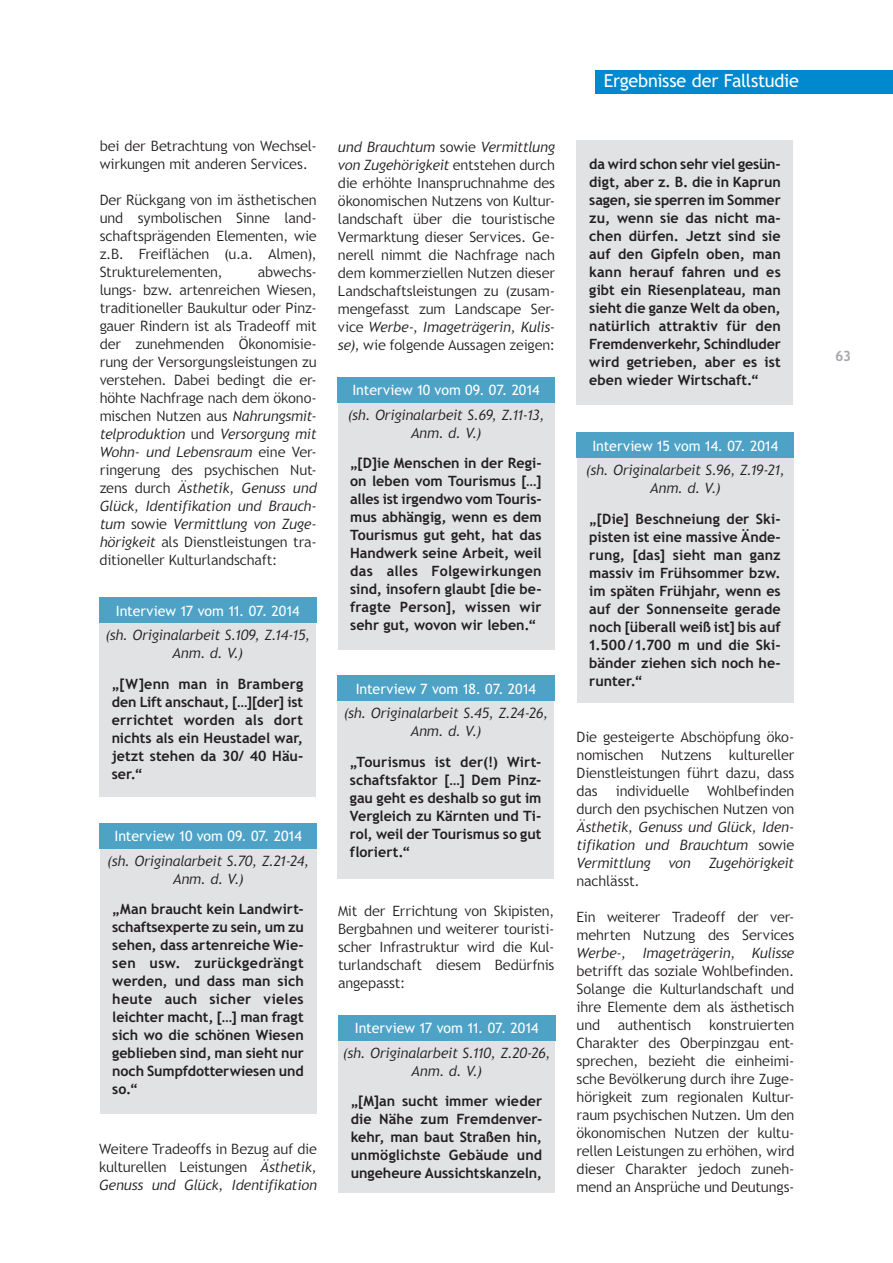
<style>
.page{position:relative;width:893px;height:1263px;background:#fff}
.page>*{position:absolute;margin:0;border:0;box-sizing:border-box;transform-origin:0 0}
.t1{font:18px "Trebuchet SBG";letter-spacing:-.015em;color:#fff}
.t2{font:300 14.25px/18px "Trebuchet SBG2";letter-spacing:-.005em;color:#231f20;text-align:justify}
.t3{font:700 14.25px/18px "Trebuchet SBG2";color:#231f20;text-align:justify}
.t4{font:italic 300 14.25px/18px "Trebuchet SBG2";letter-spacing:-.015em;color:#231f20;text-align:center}
.t5{font:14.25px "Trebuchet SBG2";letter-spacing:-.005em;color:#fff}
.t6{font:700 14.25px "Trebuchet SBG2";color:#a8a9ad}
.s1{font-style:italic}
.s2{font-style:normal}
</style>
<div class="page">
<div style="left:595px;top:70px;width:298px;height:24px;background:#0089cf"></div>
<div style="left:99px;top:620px;width:217px;height:176px;background:#e1e2e4"></div>
<div style="left:99px;top:598px;width:217px;height:25px;background:#4da2c6"></div>
<div style="left:100px;top:846px;width:217px;height:268px;background:#e1e2e4"></div>
<div style="left:100px;top:823px;width:217px;height:25px;background:#4da2c6"></div>
<div style="left:338px;top:399px;width:217px;height:251px;background:#e1e2e4"></div>
<div style="left:338px;top:377px;width:217px;height:25px;background:#4da2c6"></div>
<div style="left:338px;top:698px;width:216px;height:180px;background:#e1e2e4"></div>
<div style="left:337px;top:676px;width:217px;height:25px;background:#4da2c6"></div>
<div style="left:577px;top:455px;width:217px;height:247px;background:#e1e2e4"></div>
<div style="left:577px;top:433px;width:217px;height:25px;background:#4da2c6"></div>
<div style="left:338px;top:1037px;width:217px;height:155px;background:#e1e2e4"></div>
<div style="left:576px;top:140px;width:217px;height:265px;background:#e1e2e4"></div>
<div style="left:338px;top:1015px;width:217px;height:25px;background:#4da2c6"></div>
<p class="t2" style="left:100px;top:137px;width:218px">bei der Betrachtung von Wechsel&shy;wirkungen mit anderen Services.</p>
<p class="t2" style="left:100px;top:191px;width:218px">Der Rückgang von im ästhetischen und symbolischen Sinne land&shy;schaftsprägenden Elementen, wie z.B. Freiflächen (u.a. Almen), Strukturelementen,</p>
<p class="t2" style="left:100px;top:263px;width:219px;text-indent:158px">abwechs&shy;lungs- bzw. artenreichen Wiesen, traditioneller Baukultur oder Pinz&shy;gauer Rindern ist als Tradeoff mit der zunehmenden Ökonomisie&shy;rung der Versorgungsleistungen zu verstehen. Dabei bedingt die er&shy;höhte Nachfrage nach dem ökono&shy;mischen N utzen aus <span class="s1">Nahrungsmit&shy;telproduktion</span> und <span class="s1">Versorgung mit Wohn- und Lebensraum</span> eine Ver&shy;ringerung des psychischen N ut&shy;zens durch <span class="s1">Ästhetik, Genuss und Glück, Identifikation und Brauch&shy;tum</span> sowie <span class="s1">Vermittlung von Zuge&shy;hörigkeit</span> als Dienstleistungen tra&shy;ditioneller Kulturlandschaft:</p>
<p class="t5" style="left:116px;top:602px;width:185px">Interview 17 vom 11. 07. 2014</p>
<p class="t4" style="left:105px;top:626px;width:206px">(sh. Originalarbeit S.109, Z.14-15,<br>Anm. d. V.)</p>
<p class="t3" style="left:112px;top:675px;width:193px">„[W]enn man in Bramberg den Lift anschaut, […][der] ist errichtet worden als dort nichts als ein Heustadel war, jetzt stehen da 30/ 40 Häu&shy;ser.“</p>
<p class="t5" style="left:115px;top:828px;width:189px">Interview 10 vom 09. 07. 2014</p>
<p class="t4" style="left:107px;top:852px;width:203px">(sh. Originalarbeit S.70, Z.21-24,<br>Anm. d. V.)</p>
<p class="t3" style="left:112px;top:900px;width:193px">„Man braucht kein Landwirt&shy;schaftsexperte zu sein, um zu sehen, dass artenreiche Wie&shy;sen usw. zurückgedrängt werden, und dass man sich heute auch sicher vieles leichter macht, […] man fragt sich wo die schönen Wiesen geblieben sind, man sieht nur noch Sumpfdotterwiesen und so.“</p>
<p class="t2" style="left:99px;top:1140px;width:219px">Weitere Tradeoffs in Bezug auf die kulturellen Leistungen <span class="s1">Ästhetik, Genuss und Glück, Identifikation</span></p>
<p class="t2" style="left:338px;top:138px;width:219px"><span class="s1">und Brauchtum</span> sowie <span class="s1">Vermittlung von Zugehörigkeit</span> entstehen durch die erhöhte I nanspruchnahme des ökonomischen N utzens von Kultur&shy;landschaft über die touristische Vermarktung dieser Services. Ge&shy;nerell nimmt die Nachfrage nach dem kommerziellen N utzen dieser Landschaftsleistungen zu (zusam&shy;mengefasst zum Landscape Ser&shy;vice <span class="s1">Werbe-, Imageträgerin, Kulis&shy;se),</span> wie folgende Aussagen zeigen:</p>
<p class="t5" style="left:352px;top:382px;width:189px">Interview 10 vom 09. 07. 2014</p>
<p class="t4" style="left:348px;top:406px;width:198px">(sh. Originalarbeit S.69, Z.11-13,<br>Anm. d. V.)</p>
<p class="t3" style="left:350px;top:454px;width:193px">„[D]ie Menschen in der Regi&shy;on leben vom Tourismus […] alles ist irgendwo vom Touris&shy;mus abhängig, wenn es dem Tourismus gut geht, hat das Handwerk seine Arbeit, weil das alles Folgewirkungen sind, insofern glaubt [die be&shy;fragte Person]‚ wissen wir sehr gut, wovon wir leben.“</p>
<p class="t5" style="left:356px;top:680px;width:182px">Interview 7 vom 18. 07. 2014</p>
<p class="t4" style="left:344px;top:704px;width:206px">(sh. Originalarbeit S.45, Z.24-26,<br>Anm. d. V.)</p>
<p class="t3" style="left:350px;top:753px;width:193px">„Tourismus ist der(!) Wirt&shy;schaftsfaktor […] Dem Pinz&shy;gau geht es deshalb so gut im Vergleich zu Kärnten und Ti&shy;rol, weil der Tourismus so gut floriert.“</p>
<p class="t2" style="left:338px;top:902px;width:218px">Mit der Errichtung von Skipisten, Bergbahnen und weiterer touristi&shy;scher I nfrastruktur wird die Kul&shy;turlandschaft diesem Bedürfnis angepasst:</p>
<p class="t5" style="left:355px;top:1020px;width:185px">Interview 17 vom 11. 07. 2014</p>
<p class="t4" style="left:343px;top:1044px;width:209px">(sh. Originalarbeit S.110, Z.20-26,<br>Anm. d. V.)</p>
<p class="t3" style="left:351px;top:1092px;width:193px">„[M]an sucht immer wieder die Nähe zum Fremdenver&shy;kehr, man baut Straßen hin, unmöglichste Gebäude und ungeheure Aussichtskanzeln,</p>
<p class="t1" style="left:604px;top:70px;width:197px">Ergebnisse der Fallstudie</p>
<p class="t3" style="left:589px;top:155px;width:193px">da wird schon sehr viel gesün&shy;digt, aber z. B. die in Kaprun sagen, sie sperren im Sommer zu, wenn sie das nicht ma&shy;chen dürfen. Jetzt sind sie auf den Gipfeln oben, man kann herauf fahren und es gibt ein Riesenplateau, man sieht die ganze Welt da oben, natürlich attraktiv für den Fremdenverkehr, Schindluder wird getrieben, aber es ist eben wieder Wirtschaft.“</p>
<p class="t5" style="left:592px;top:437px;width:187px">Interview 15 vom 14. 07. 2014</p>
<p class="t4" style="left:586px;top:461px;width:200px">(sh. Originalarbeit S.96, Z.19-21,<br>Anm. d. V.)</p>
<p class="t3" style="left:589px;top:510px;width:193px">„[Die] Beschneiung der Ski&shy;pisten ist eine massive Ände&shy;rung, [das] sieht man ganz massiv im Frühsommer bzw. im späten Frühjahr, wenn es auf der Sonnenseite gerade noch [überall weiß ist] bis auf 1.500/ 1.700 m und die Ski&shy;bänder ziehen sich noch he&shy;runter.“</p>
<p class="t2" style="left:577px;top:728px;width:219px">Die gesteigerte Abschöpfung öko&shy;nomischen N utzens kultureller Dienstleistungen führt dazu, dass das</p>
<p class="t2" style="left:577px;top:782px;width:219px;text-align:right">Wohlbefinden<br>durch den psychischen N utzen von</p>
<p class="t4" style="left:577px;top:818px;width:219px;text-align:justify">Ästhetik, Genuss und Glück, Iden&shy;tifikation und Brauchtum <span class="s2">sowie </span>Vermittlung von Zugehörigkeit</p>
<p class="t2" style="left:577px;top:872px;width:65px">nachlässt.</p>
<p class="t2" style="left:577px;top:908px;width:219px">Ein weiterer Tradeoff der ver&shy;mehrten Nutzung des Services</p>
<p class="t4" style="left:577px;top:944px;width:219px">Werbe-, Imageträgerin, Kulisse</p>
<p class="t2" style="left:577px;top:962px;width:219px">betrifft das soziale Wohlbefinden.<br>Solange die Kulturlandschaft und ihre Elemente dem als ästhetisch und</p>
<p class="t2" style="left:616px;top:782px;width:75px">individuelle</p>
<p class="t2" style="left:577px;top:1016px;width:219px;text-indent:133px">konstruierten Charakter des Oberpinzgau ent&shy;sprechen, bezieht die einheimi&shy;sche Bevölkerung durch ihre Zuge&shy;hörigkeit zum regionalen Kultur&shy;raum psychischen N utzen. Um den ökonomischen N utzen der kultu&shy;rellen Leistungen zu erhöhen, wird dieser Charakter jedoch zuneh&shy;mend an Ansprüche und Deutungs-</p>
<p class="t2" style="left:618px;top:1016px;width:75px">authentisch</p>
<p class="t6" style="left:835px;top:347px;width:18px">63</p>
</div>
